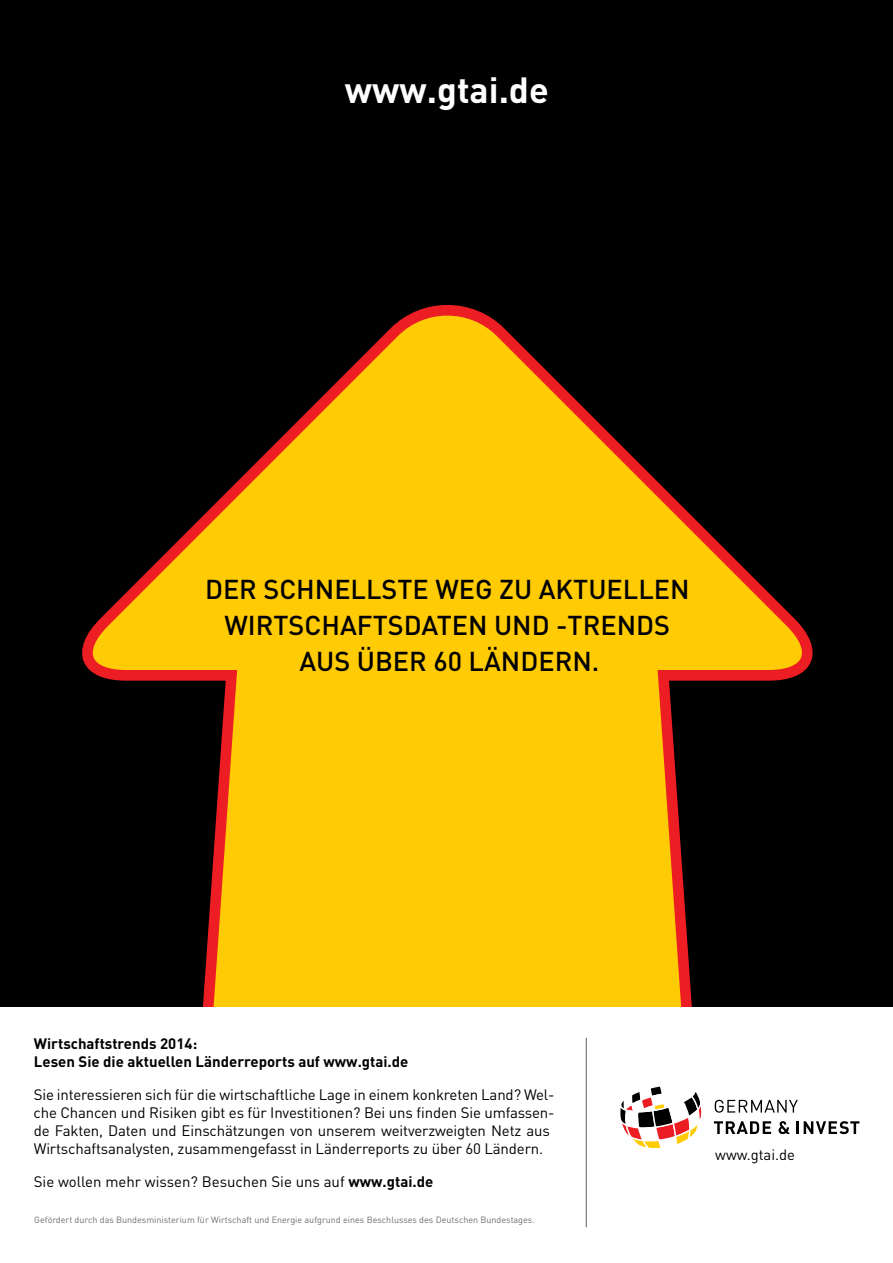
<style>
.page{position:relative;width:893px;height:1263px;background:#fff}
.page>*{position:absolute;margin:0;border:0;box-sizing:border-box;transform-origin:0 0}
.t1{font:700 36px "DIN";color:#fff}
.t2{font:500 27px/36px "DIN";color:#000;text-align:center}
.t3{font:15px/18px "DIN";letter-spacing:-.01em;color:#000}
.t4{font:700 15px/18px "DIN";color:#000}
.t5{font:14.85px "DIN";color:#000}
.t6{font:9px "DIN";color:#6d6e71}
.s1{font-weight:700}
</style>
<div class="page">
<div style="left:0;top:0;width:893px;height:1006px;background:#000"></div>
<hr style="left:586px;top:1038px;width:1px;height:189px;background:#6d6e71">
<svg style="left:620px;top:1086px;width:82px;height:62px"></svg>
<svg style="left:715px;top:1100px;width:83px;height:13px"></svg>
<svg style="left:714px;top:1121px;width:57px;height:13px"></svg>
<svg style="left:796px;top:1121px;width:63px;height:13px"></svg>
<svg style="left:778px;top:1121px;width:12px;height:13px"></svg>
<svg style="left:82px;top:305px;width:731px;height:701px"></svg>
<h1 class="t1" style="left:345px;top:66px;width:205px">www.gtai.de</h1>
<h2 class="t2" style="left:205px;top:570px;width:486px">DER SCHNELLSTE WEG ZU AKTUELLEN<br>WIRTSCHAFTSDATEN UND -TRENDS<br>AUS ÜBER 60 LÄNDERN.</h2>
<p class="t4" style="left:34px;top:1034px;width:376px">Wirtschaftstrends 2014:<br>Lesen Sie die aktuellen Länderreports auf www.gtai.de</p>
<p class="t3" style="left:34px;top:1086px;width:522px">Sie interessieren sich für die wirtschaftliche Lage in einem konkreten Land? Wel&shy;che Chancen und Risiken gibt es für Investitionen? Bei uns finden Sie umfassen&shy;de Fakten, Daten und Einschätzungen von unserem weitverzweigten Netz aus Wirtschaftsanalysten, zusammengefasst in Länderreports zu über 60 Ländern.</p>
<p class="t3" style="left:34px;top:1172px;width:401px">Sie wollen mehr wissen? Besuchen Sie uns auf <span class="s1">www.gtai.de</span></p>
<p class="t6" style="left:34px;top:1214px;width:502px">Gefördert durch das Bundesministerium für Wirtschaft und Energie aufgrund eines Beschlusses des Deutschen Bundestages.</p>
<p class="t5" style="left:715px;top:1146px;width:81px">www.gtai.de</p>
</div>
